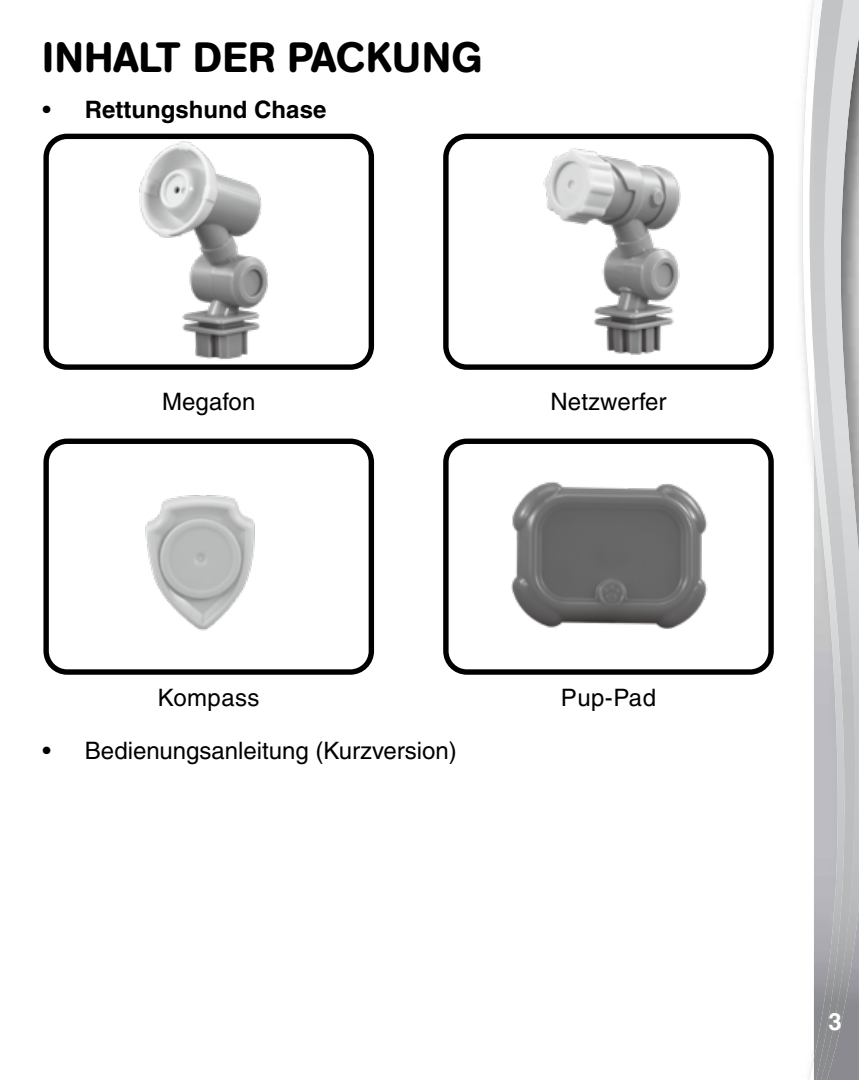
<style>
.page{position:relative;width:859px;height:1080px;background:#fff}
.page>*{position:absolute;margin:0;border:0;box-sizing:border-box;transform-origin:0 0}
.t1{font:500 42px "AG Book Rounded";letter-spacing:.02em;color:#000}
.t2{font:500 24px "Helvetica";color:#000}
.t3{font:700 24px "Helvetica";color:#000}
.t4{font:500 24px "Helvetica";letter-spacing:.02em;color:#000}
.t5{font:700 24px "Helvetica";color:#fff}
.s1{font-weight:500}
</style>
<div class="page">
<svg style="left:802px;top:0;width:12px;height:1080px"></svg>
<img style="left:847px;top:906px;width:12px;height:174px">
<svg style="left:847px;top:0;width:12px;height:906px;background:#b6b7b8"></svg>
<img style="left:814px;top:0;width:33px;height:1080px">
<img style="left:139px;top:141px;width:129px;height:219px">
<div style="left:43px;top:134px;width:331px;height:236px;border:5px solid #000;border-radius:21px"></div>
<img style="left:145px;top:495px;width:110px;height:136px">
<div style="left:43px;top:439px;width:331px;height:236px;border:5px solid #000;border-radius:21px"></div>
<img style="left:543px;top:148px;width:138px;height:207px">
<div style="left:443px;top:134px;width:331px;height:236px;border:5px solid #000;border-radius:21px"></div>
<img style="left:511px;top:481px;width:197px;height:148px">
<div style="left:443px;top:439px;width:331px;height:236px;border:5px solid #000;border-radius:21px"></div>
<h1 class="t1" style="left:42px;top:33px;width:441px">INHALT DER PACKUNG</h1>
<p class="t3" style="left:42px;top:95px;width:285px"><span class="s1">•</span> Rettungshund Chase</p>
<p class="t2" style="left:162px;top:388px;width:95px">Megafon</p>
<p class="t2" style="left:550px;top:388px;width:118px">Netzwerfer</p>
<p class="t4" style="left:158px;top:684px;width:103px">Kompass</p>
<p class="t2" style="left:42px;top:736px;width:416px">• Bedienungsanleitung (Kurzversion)</p>
<p class="t2" style="left:561px;top:684px;width:97px">Pup-Pad</p>
<p class="t5" style="left:828px;top:1007px;width:15px">3</p>
</div>
